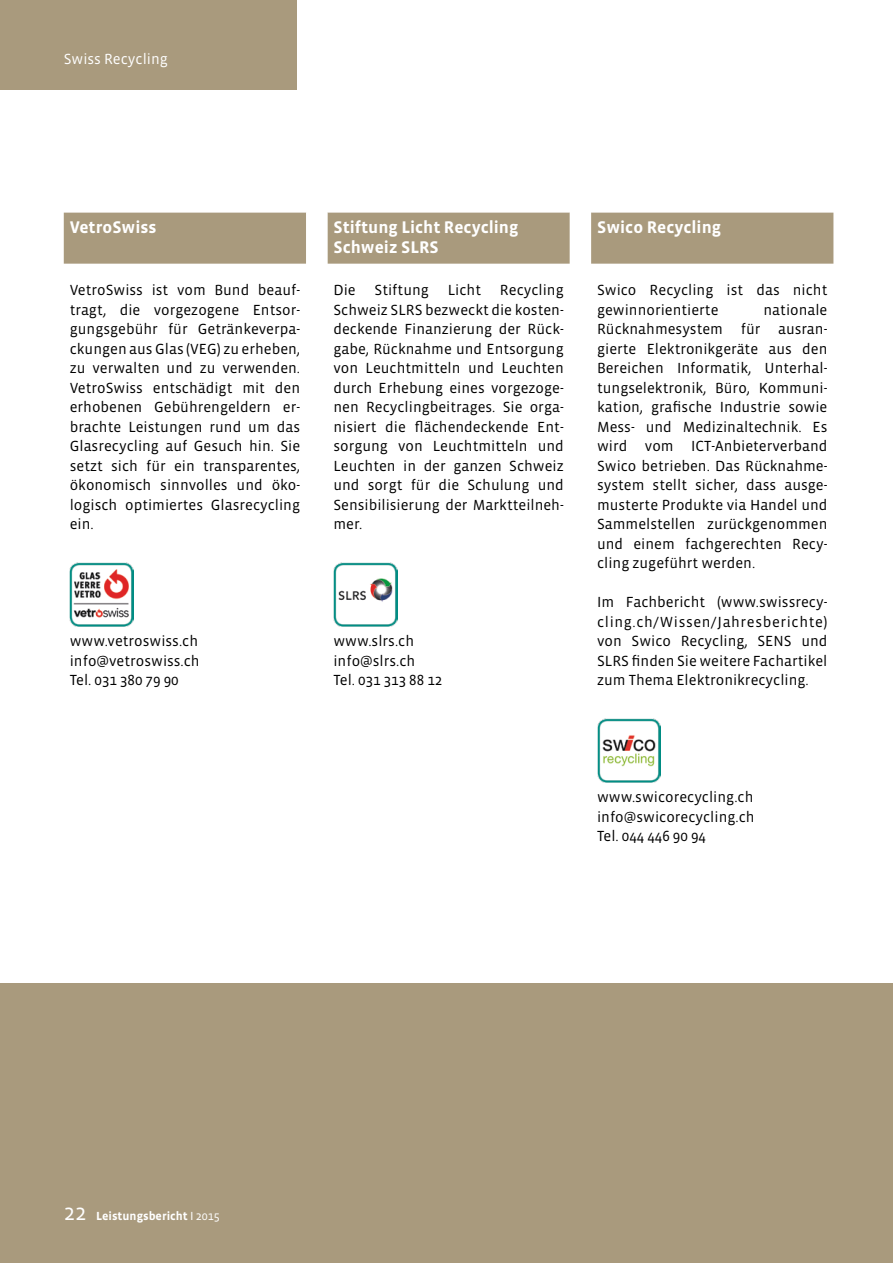
<style>
.page{position:relative;width:893px;height:1263px;background:#fff}
.page>*{position:absolute;margin:0;border:0;box-sizing:border-box;transform-origin:0 0}
.t1{font:700 17.25px/19.5px "Vista Sans OT";color:#fff}
.t2{font:15px/19.5px "Vista Sans OT";color:#000;text-align:justify}
.t3{font:15px "Vista Sans OT";color:#fff}
.t4{font:700 12px "Vista Sans OT";color:#fff}
.s1{font-weight:400;font-size:22.5px}
.s2{font-family:"Myriad Pro";font-weight:400}
.s3{font-weight:400}
</style>
<div class="page">
<div style="left:0;top:984px;width:893px;height:279px;background:#a99a7d"></div>
<div style="left:64px;top:213px;width:769px;height:51px;background:#a99a7d"></div>
<svg style="left:306px;top:213px;width:285px;height:409px"></svg>
<img style="left:70px;top:563px;width:64px;height:64px">
<img style="left:333px;top:563px;width:64px;height:64px">
<img style="left:597px;top:719px;width:64px;height:64px">
<div style="left:0;top:0;width:296px;height:89px;background:#a99a7d"></div>
<p class="t3" style="left:64px;top:51px;width:106px">Swiss Recycling</p>
<p class="t1" style="left:70px;top:218px;width:88px">VetroSwiss</p>
<p class="t1" style="left:333px;top:218px;width:186px">Stiftung Licht Recycling<br>Schweiz SLRS</p>
<p class="t1" style="left:597px;top:218px;width:125px">Swico Recycling</p>
<p class="t2" style="left:70px;top:281px;width:232px">VetroSwiss ist vom Bund beauf&shy;tragt, die vorgezogene Entsor&shy;gungsgebühr für Getränkeverpa&shy;ckungen aus Glas (VEG) zu erheben, zu verwalten und zu verwenden.<br>VetroSwiss entschädigt mit den erhobenen Gebührengeldern er&shy;brachte Leistungen rund um das Glasrecycling auf Gesuch hin. Sie setzt sich für ein transparentes, ökonomisch sinnvolles und öko&shy;logisch optimiertes Glasrecycling ein.</p>
<p class="t2" style="left:333px;top:281px;width:232px;text-indent:167px">Recycling Schweiz SLRS bezweckt die kosten&shy;deckende Finanzierung der Rück&shy;gabe, Rücknahme und Entsorgung von Leuchtmitteln und Leuchten durch Erhebung eines vorgezoge&shy;nen Recyclingbeitrages. Sie orga&shy;nisiert die flächendeckende Ent&shy;sorgung von Leuchtmitteln und Leuchten in der ganzen Schweiz und sorgt für die Schulung und Sensibilisierung der Marktteilneh&shy;mer.</p>
<p class="t2" style="left:333px;top:281px;width:24px">Die</p>
<p class="t2" style="left:375px;top:281px;width:56px">Stiftung</p>
<p class="t2" style="left:448px;top:281px;width:35px">Licht</p>
<p class="t2" style="left:597px;top:281px;width:232px">Swico Recycling ist das nicht gewinnorientierte</p>
<p class="t2" style="left:597px;top:300px;width:232px;text-indent:166px">nationale Rücknahmesystem für ausran&shy;gierte Elektronikgeräte aus den Bereichen Informatik, Unterhal&shy;tungselektronik, Büro, Kommuni&shy;kation, grafische Industrie sowie Mess- und Medizinaltechnik. Es wird vom ICT-Anbieterverband Swico betrieben. Das Rücknahme&shy;system stellt sicher, dass ausge&shy;musterte Produkte via Handel und Sammelstellen zurückgenommen und einem fachgerechten Recy&shy;cling zugeführt werden.</p>
<p class="t2" style="left:597px;top:593px;width:232px">Im Fachbericht (www.swissrecy&shy;cling.ch/Wissen/Jahresberichte) von Swico Recycling, SENS und SLRS finden Sie weitere Fachartikel zum Thema Elektronikrecycling.</p>
<p class="t2" style="left:70px;top:632px;width:130px">www.vetroswiss.ch</p>
<p class="t2" style="left:70px;top:651px;width:131px">info@vetroswiss.ch</p>
<p class="t2" style="left:70px;top:671px;width:110px">Tel. 031 380 79 90</p>
<p class="t2" style="left:333px;top:632px;width:82px">www.slrs.ch</p>
<p class="t2" style="left:333px;top:651px;width:83px">info@slrs.ch</p>
<p class="t2" style="left:333px;top:671px;width:110px">Tel. 031 313 88 12</p>
<p class="t4" style="left:64px;top:1210px;width:158px"><span class="s1">22</span> Leistungsbericht <span class="s2">І</span> <span class="s3">2015</span></p>
<p class="t2" style="left:597px;top:788px;width:158px">www.swicorecycling.ch</p>
<p class="t2" style="left:597px;top:807px;width:159px">info@swicorecycling.ch</p>
<p class="t2" style="left:597px;top:827px;width:110px">Tel. 044 446 90 94</p>
</div>
